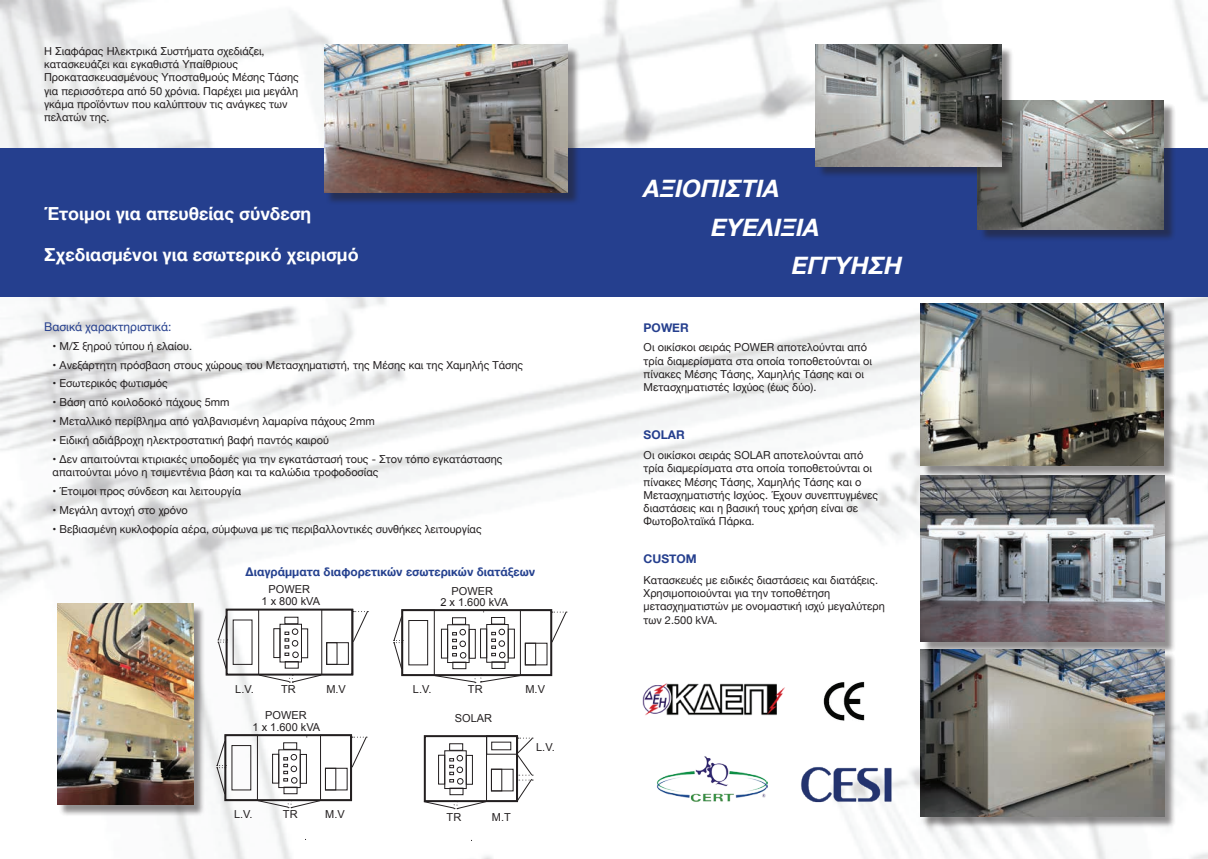
<style>
.page{position:relative;width:1208px;height:859px;background:#fff}
.page>*{position:absolute;margin:0;border:0;box-sizing:border-box;transform-origin:0 0}
.t1{font:italic 700 24px "Helvetica Neue";color:#fff}
.t2{font:700 18px "Helvetica Neue";color:#fff}
.t3{font:700 12px "Helvetica Neue";color:#25418f}
.t4{font:12px "Helvetica Neue";color:#253f8e}
.t5{font:700 12px "Helvetica Neue";color:#253f8e}
.t6{font:11px/13.2px "Helvetica Neue";color:#231f20}
.t7{font:11px "Arial";color:#231f20}
</style>
<div class="page">
<img style="left:0;top:0;width:1208px;height:859px">
<div style="left:0;top:148px;width:1208px;height:149px;background:#253f8e"></div>
<div style="left:326px;top:46px;width:254px;height:159px;background:#231f20;opacity:.5"></div>
<img style="left:324px;top:45px;width:244px;height:148px">
<div style="left:226px;top:609px;width:33px;height:66px;border:1px solid #231f20"></div>
<div style="left:321px;top:609px;width:32px;height:66px;border:1px solid #231f20"></div>
<div style="left:279px;top:624px;width:23px;height:38px;border:1px solid #231f20"></div>
<div style="left:285px;top:661px;width:14px;height:8px;border:1px solid #231f20"></div>
<div style="left:301px;top:628px;width:7px;height:30px;border:1px solid #231f20"></div>
<div style="left:273px;top:628px;width:7px;height:30px;border:1px solid #231f20"></div>
<div style="left:284px;top:617px;width:14px;height:7px;border:1px solid #231f20"></div>
<div style="left:292px;top:628px;width:6px;height:7px;border:1px solid #231f20;border-radius:50%"></div>
<div style="left:292px;top:651px;width:7px;height:7px;border:1px solid #231f20;border-radius:50%"></div>
<svg style="left:284px;top:632px;width:14px;height:24px"></svg>
<div style="left:326px;top:642px;width:23px;height:23px;border:1px solid #231f20"></div>
<div style="left:326px;top:642px;width:11px;height:23px;border:1px solid #231f20"></div>
<svg style="left:352px;top:610px;width:17px;height:33px"></svg>
<svg style="left:217px;top:614px;width:10px;height:56px"></svg>
<svg style="left:258px;top:674px;width:64px;height:9px"></svg>
<div style="left:224px;top:734px;width:128px;height:67px;border:2px solid #231f20"></div>
<div style="left:225px;top:735px;width:33px;height:66px;border:1px solid #231f20"></div>
<div style="left:320px;top:735px;width:32px;height:66px;border:1px solid #231f20"></div>
<div style="left:278px;top:749px;width:23px;height:39px;border:1px solid #231f20"></div>
<div style="left:283px;top:787px;width:14px;height:7px;border:1px solid #231f20"></div>
<div style="left:300px;top:754px;width:7px;height:30px;border:1px solid #231f20"></div>
<div style="left:272px;top:754px;width:7px;height:30px;border:1px solid #231f20"></div>
<div style="left:283px;top:742px;width:14px;height:8px;border:1px solid #231f20"></div>
<div style="left:291px;top:777px;width:6px;height:7px;border:1px solid #231f20;border-radius:50%"></div>
<svg style="left:283px;top:754px;width:14px;height:27px"></svg>
<div style="left:325px;top:768px;width:11px;height:22px;border:1px solid #231f20"></div>
<svg style="left:351px;top:736px;width:16px;height:32px"></svg>
<svg style="left:216px;top:740px;width:10px;height:55px"></svg>
<svg style="left:257px;top:799px;width:64px;height:10px"></svg>
<div style="left:401px;top:609px;width:151px;height:67px;border:2px solid #231f20"></div>
<div style="left:402px;top:610px;width:33px;height:66px;border:1px solid #231f20"></div>
<div style="left:520px;top:610px;width:32px;height:66px;border:1px solid #231f20"></div>
<div style="left:408px;top:620px;width:20px;height:45px;border:1px solid #231f20"></div>
<div style="left:447px;top:624px;width:22px;height:39px;border:1px solid #231f20"></div>
<div style="left:452px;top:662px;width:14px;height:7px;border:1px solid #231f20"></div>
<div style="left:468px;top:629px;width:8px;height:30px;border:1px solid #231f20"></div>
<div style="left:441px;top:629px;width:7px;height:29px;border:1px solid #231f20"></div>
<div style="left:452px;top:617px;width:14px;height:8px;border:1px solid #231f20"></div>
<div style="left:459px;top:629px;width:7px;height:6px;border:1px solid #231f20;border-radius:50%"></div>
<svg style="left:452px;top:632px;width:14px;height:26px"></svg>
<div style="left:525px;top:643px;width:11px;height:22px;border:1px solid #231f20"></div>
<svg style="left:550px;top:611px;width:17px;height:32px"></svg>
<svg style="left:393px;top:615px;width:10px;height:55px"></svg>
<svg style="left:433px;top:674px;width:88px;height:9px"></svg>
<div style="left:486px;top:624px;width:23px;height:39px;border:1px solid #231f20"></div>
<div style="left:491px;top:661px;width:14px;height:8px;border:1px solid #231f20"></div>
<div style="left:508px;top:629px;width:7px;height:29px;border:1px solid #231f20"></div>
<div style="left:480px;top:628px;width:7px;height:30px;border:1px solid #231f20"></div>
<div style="left:491px;top:617px;width:14px;height:7px;border:1px solid #231f20"></div>
<div style="left:498px;top:629px;width:7px;height:6px;border:1px solid #231f20;border-radius:50%"></div>
<svg style="left:491px;top:632px;width:14px;height:26px"></svg>
<div style="left:424px;top:735px;width:94px;height:67px;border:2px solid #231f20"></div>
<div style="left:486px;top:736px;width:32px;height:66px;border:1px solid #231f20"></div>
<div style="left:444px;top:750px;width:23px;height:39px;border:1px solid #231f20"></div>
<div style="left:449px;top:788px;width:14px;height:7px;border:1px solid #231f20"></div>
<div style="left:466px;top:755px;width:7px;height:30px;border:1px solid #231f20"></div>
<div style="left:438px;top:755px;width:7px;height:29px;border:1px solid #231f20"></div>
<div style="left:449px;top:743px;width:14px;height:8px;border:1px solid #231f20"></div>
<div style="left:456px;top:755px;width:7px;height:6px;border:1px solid #231f20;border-radius:50%"></div>
<svg style="left:449px;top:758px;width:14px;height:26px"></svg>
<div style="left:491px;top:769px;width:11px;height:22px;border:1px solid #231f20"></div>
<svg style="left:423px;top:800px;width:64px;height:10px"></svg>
<div style="left:486px;top:736px;width:32px;height:19px;border:1px solid #231f20"></div>
<svg style="left:516px;top:737px;width:17px;height:65px"></svg>
<div style="left:58px;top:605px;width:148px;height:212px;background:#231f20;opacity:.5"></div>
<img style="left:57px;top:604px;width:136px;height:200px">
<div style="left:979px;top:102px;width:196px;height:139px;background:#231f20;opacity:.5"></div>
<img style="left:977px;top:101px;width:186px;height:128px">
<div style="left:922px;top:477px;width:254px;height:177px;background:#231f20;opacity:.5"></div>
<img style="left:920px;top:475px;width:244px;height:167px">
<div style="left:922px;top:651px;width:254px;height:178px;background:#231f20;opacity:.5"></div>
<img style="left:920px;top:650px;width:244px;height:166px">
<img style="left:797px;top:761px;width:97px;height:44px">
<div style="left:817px;top:46px;width:197px;height:132px;background:#231f20;opacity:.5"></div>
<img style="left:815px;top:45px;width:187px;height:121px">
<div style="left:922px;top:305px;width:254px;height:173px;background:#231f20;opacity:.5"></div>
<img style="left:920px;top:304px;width:243px;height:162px">
<img style="left:816px;top:680px;width:55px;height:48px">
<img style="left:640px;top:680px;width:147px;height:38px">
<img style="left:655px;top:755px;width:112px;height:48px">
<p class="t6" style="left:44px;top:45px;width:256px">Η Σιαφάρας Ηλεκτρικά Συστήματα σχεδιάζει, κατασκευάζει και εγκαθιστά Υπαίθριους Προκατασκευασμένους Υποσταθμούς Μέσης Τάσης για περισσότερα από 50 χρόνια. Παρέχει μια μεγάλη γκάμα προϊόντων που καλύπτουν τις ανάγκες των πελατών της.</p>
<h2 class="t2" style="left:44px;top:200px;width:269px">Έτοιμοι για απευθείας σύνδεση</h2>
<h2 class="t2" style="left:44px;top:240px;width:316px">Σχεδιασμένοι για εσωτερικό χειρισμό</h2>
<p class="t4" style="left:44px;top:318px;width:129px">Βασικά χαρακτηριστικά:</p>
<p class="t6" style="left:53px;top:340px;width:141px">• Μ/Σ ξηρού τύπου ή ελαίου.</p>
<p class="t6" style="left:53px;top:359px;width:472px">• Ανεξάρτητη πρόσβαση στους χώρους του Μετασχηματιστή, της Μέσης και της Χαμηλής Τάσης</p>
<p class="t6" style="left:53px;top:378px;width:117px">• Εσωτερικός φωτισμός</p>
<p class="t6" style="left:53px;top:396px;width:178px">• Βάση από κοιλοδοκό πάχους 5mm</p>
<p class="t6" style="left:53px;top:415px;width:324px">• Μεταλλικό περίβλημα από γαλβανισμένη λαμαρίνα πάχους 2mm</p>
<p class="t6" style="left:53px;top:434px;width:278px">• Ειδική αδιάβροχη ηλεκτροστατική βαφή παντός καιρού</p>
<p class="t6" style="left:53px;top:453px;width:451px">• Δεν απαιτούνται κτιριακές υποδομές για την εγκατάστασή τους - Στον τόπο εγκατάστασης απαιτούνται μόνο η τσιμεντένια βάση και τα καλώδια τροφοδοσίας</p>
<p class="t6" style="left:53px;top:485px;width:190px">• Έτοιμοι προς σύνδεση και λειτουργία</p>
<p class="t6" style="left:53px;top:504px;width:137px">• Μεγάλη αντοχή στο χρόνο</p>
<p class="t6" style="left:53px;top:523px;width:430px">• Βεβιασμένη κυκλοφορία αέρα, σύμφωνα με τις περιβαλλοντικές συνθήκες λειτουργίας</p>
<p class="t3" style="left:246px;top:562px;width:291px">Διαγράμματα διαφορετικών εσωτερικών διατάξεων</p>
<p class="t7" style="left:261px;top:594px;width:60px">1 x 800 kVA</p>
<p class="t7" style="left:268px;top:581px;width:43px">POWER</p>
<p class="t7" style="left:451px;top:583px;width:43px">POWER</p>
<p class="t7" style="left:440px;top:595px;width:69px">2 x 1.600 kVA</p>
<p class="t7" style="left:235px;top:682px;width:20px">L.V.</p>
<p class="t7" style="left:281px;top:682px;width:16px">TR</p>
<p class="t7" style="left:326px;top:682px;width:21px">Μ.V</p>
<p class="t7" style="left:252px;top:720px;width:69px">1 x 1.600 kVA</p>
<p class="t7" style="left:265px;top:708px;width:43px">POWER</p>
<p class="t7" style="left:234px;top:807px;width:20px">L.V.</p>
<p class="t7" style="left:283px;top:807px;width:16px">TR</p>
<p class="t7" style="left:325px;top:807px;width:21px">Μ.V</p>
<p class="t7" style="left:413px;top:682px;width:20px">L.V.</p>
<p class="t7" style="left:468px;top:682px;width:16px">TR</p>
<p class="t7" style="left:525px;top:682px;width:21px">Μ.V</p>
<p class="t7" style="left:455px;top:711px;width:39px">SOLAR</p>
<p class="t7" style="left:447px;top:810px;width:16px">TR</p>
<p class="t7" style="left:492px;top:810px;width:20px">Μ.Τ</p>
<p class="t7" style="left:536px;top:740px;width:20px">L.V.</p>
<h1 class="t1" style="left:643px;top:169px;width:138px">ΑΞΙΟΠΙΣΤΙΑ</h1>
<h1 class="t1" style="left:711px;top:209px;width:110px">ΕΥΕΛΙΞΙΑ</h1>
<h1 class="t1" style="left:792px;top:247px;width:112px">ΕΓΓΥΗΣΗ</h1>
<p class="t5" style="left:643px;top:318px;width:47px">POWER</p>
<p class="t6" style="left:643px;top:341px;width:230px">Οι οικίσκοι σειράς POWER αποτελούνται από τρία διαμερίσματα στα οποία τοποθετούνται οι πίνακες Μέσης Τάσης, Χαμηλής Τάσης και οι Μετασχηματιστές Ισχύος (έως δύο).</p>
<p class="t5" style="left:643px;top:425px;width:43px">SOLAR</p>
<p class="t6" style="left:643px;top:449px;width:236px">Οι οικίσκοι σειράς SOLAR αποτελούνται από τρία διαμερίσματα στα οποία τοποθετούνται οι πίνακες Μέσης Τάσης, Χαμηλής Τάσης και ο Μετασχηματιστής Ισχύος. Έχουν συνεπτυγμένες διαστάσεις και η βασική τους χρήση είναι σε Φωτοβολταϊκά Πάρκα.</p>
<p class="t5" style="left:643px;top:549px;width:55px">CUSTOM</p>
<p class="t6" style="left:643px;top:574px;width:243px">Κατασκευές με ειδικές διαστάσεις και διατάξεις.<br>Χρησιμοποιούνται για την τοποθέτηση μετασχηματιστών με ονομαστική ισχύ μεγαλύτερη των 2.500 kVA.</p>
</div>
